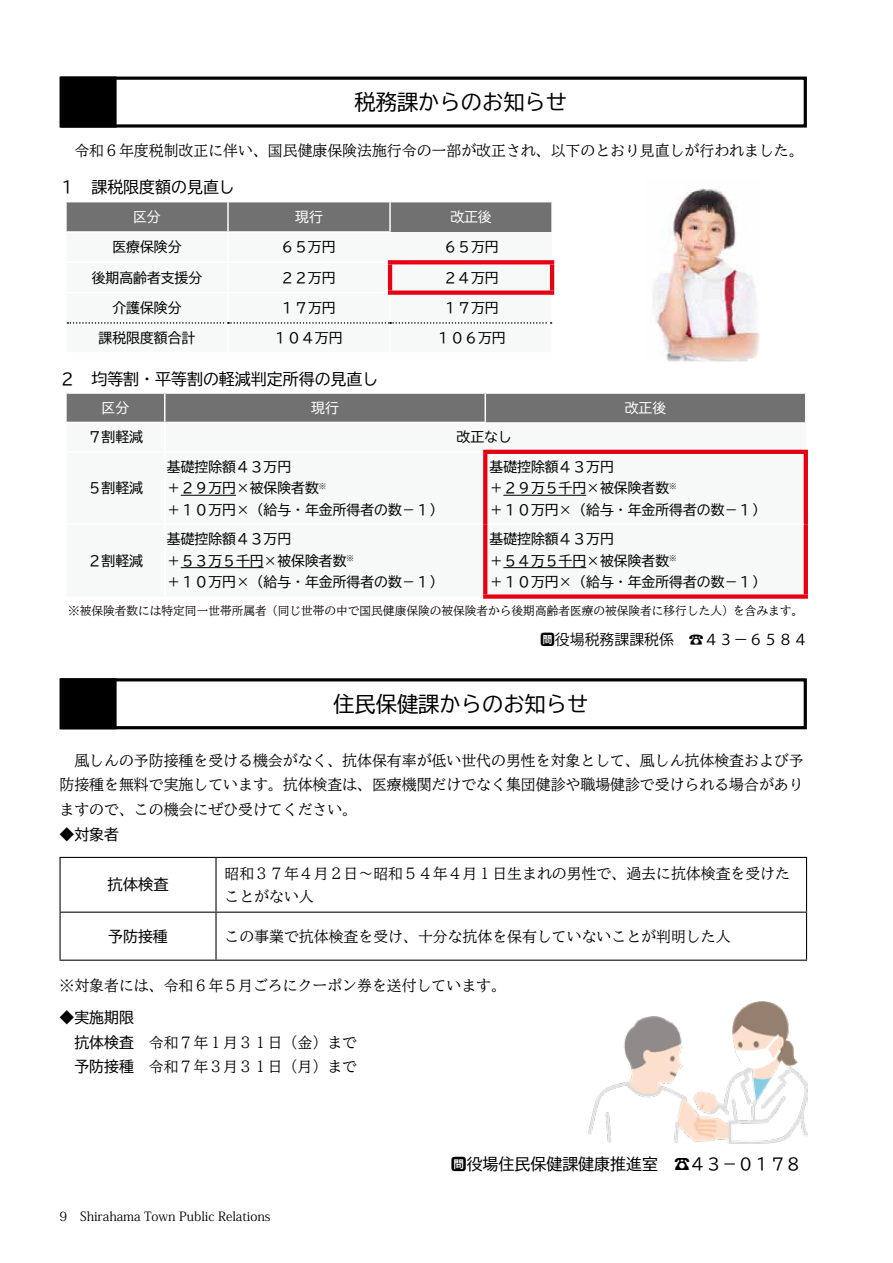
<style>
.page{position:relative;width:893px;height:1263px;background:#fff}
.page>*{position:absolute;margin:0;border:0;box-sizing:border-box;transform-origin:0 0}
.t1{font:21.3px "BIZ UD Gothic";color:#000}
.t2{font:15.9px "BIZ UD Gothic";color:#000}
.t3{font:14.85px/24.5px "BIZ UD Mincho Medium";color:#000;text-align:justify}
.t4{font:14.85px "Koz Go Pr 6 N";color:#000}
.t5{font:14.85px "BIZ UD Gothic";color:#000}
.t6{font:13.8px/21.3px "BIZ UD Gothic";color:#000}
.t7{font:13.8px "BIZ UD Gothic";color:#fff}
.t8{font:12.75px "Koz Min Pr 6 N";color:#000}
.t9{font:11.7px "BIZ UD Mincho Medium";color:#000}
.t10{font:7.5px "BIZ UD Gothic";color:#000}
.s1{font-family:"BIZ UD Gothic"}
.s2{font-family:"Koz Go Pr 6 N"}
</style>
<div class="page">
<div style="left:60px;top:77px;width:747px;height:51px;border:3px solid #000"></div>
<div style="left:61px;top:77px;width:56px;height:51px;background:#000;border:3px solid #000"></div>
<img style="left:653px;top:188px;width:106px;height:173px">
<div style="left:67px;top:202px;width:484px;height:30px;background:#727171"></div>
<svg style="left:387px;top:260px;width:163px;height:35px"></svg>
<hr style="left:227px;top:202px;width:2px;height:29px;background:#fff">
<hr style="left:389px;top:202px;width:2px;height:29px;background:#fff">
<hr style="left:65px;top:231px;width:163px;height:2px;background:#fff">
<hr style="left:228px;top:231px;width:163px;height:2px;background:#fff">
<hr style="left:228px;top:262px;width:160px;height:1px;background:#fff">
<hr style="left:228px;top:292px;width:160px;height:1px;background:#fff">
<svg style="left:67px;top:322px;width:485px;height:2px"></svg>
<hr style="left:550px;top:264px;width:4px;height:26px;background:#e60012">
<div style="left:388px;top:290px;width:166px;height:5px;background:#e60012"></div>
<hr style="left:388px;top:264px;width:4px;height:26px;background:#e60012">
<svg style="left:388px;top:260px;width:166px;height:4px"></svg>
<svg style="left:180px;top:422px;width:626px;height:172px"></svg>
<div style="left:66px;top:393px;width:740px;height:29px;background:#727171"></div>
<hr style="left:165px;top:422px;width:321px;height:1px;background:#fff">
<hr style="left:165px;top:451px;width:318px;height:2px;background:#fff">
<hr style="left:165px;top:523px;width:318px;height:2px;background:#fff">
<div style="left:483px;top:594px;width:325px;height:5px;background:#e60012"></div>
<hr style="left:483px;top:450px;width:325px;height:4px;background:#e60012">
<hr style="left:804px;top:454px;width:4px;height:70px;background:#e60012">
<hr style="left:804px;top:524px;width:4px;height:70px;background:#e60012">
<hr style="left:487px;top:523px;width:317px;height:2px;background:#fff">
<svg style="left:483px;top:454px;width:4px;height:70px"></svg>
<svg style="left:483px;top:524px;width:4px;height:70px"></svg>
<hr style="left:181px;top:495px;width:55px;height:1px;background:#000">
<hr style="left:503px;top:495px;width:83px;height:1px;background:#000">
<hr style="left:181px;top:567px;width:83px;height:1px;background:#000">
<hr style="left:503px;top:567px;width:83px;height:1px;background:#000">
<div style="left:60px;top:678px;width:747px;height:51px;border:3px solid #000"></div>
<div style="left:61px;top:678px;width:56px;height:51px;background:#000;border:3px solid #000"></div>
<hr style="left:60px;top:857px;width:156px;height:1px;background:#000">
<hr style="left:60px;top:858px;width:1px;height:54px;background:#000">
<hr style="left:216px;top:857px;width:591px;height:1px;background:#000">
<hr style="left:60px;top:912px;width:156px;height:1px;background:#000">
<hr style="left:60px;top:913px;width:1px;height:47px;background:#000">
<hr style="left:216px;top:912px;width:591px;height:1px;background:#000">
<hr style="left:60px;top:960px;width:156px;height:1px;background:#000">
<hr style="left:216px;top:960px;width:591px;height:1px;background:#000">
<hr style="left:215px;top:858px;width:2px;height:54px;background:#000">
<hr style="left:806px;top:858px;width:1px;height:54px;background:#000">
<hr style="left:215px;top:913px;width:2px;height:47px;background:#000">
<hr style="left:806px;top:913px;width:1px;height:47px;background:#000">
<img style="left:589px;top:1001px;width:219px;height:142px">
<h1 class="t1" style="left:355px;top:91px;width:214px">税務課からのお知らせ</h1>
<p class="t3" style="left:60px;top:138px;width:746px">　令和６年度税制改正に伴い、国民健康保険法施行令の一部が改正され、以下のとおり見直しが行われました。</p>
<p class="t2" style="left:60px;top:179px;width:177px">１　課税限度額の見直し</p>
<p class="t7" style="left:450px;top:210px;width:43px">改正後</p>
<p class="t7" style="left:133px;top:210px;width:29px">区分</p>
<p class="t7" style="left:295px;top:210px;width:29px">現行</p>
<p class="t6" style="left:112px;top:236px;width:71px">医療保険分</p>
<p class="t6" style="left:280px;top:236px;width:57px">６５万円</p>
<p class="t6" style="left:443px;top:236px;width:57px">６５万円</p>
<p class="t6" style="left:92px;top:267px;width:112px">後期高齢者支援分</p>
<p class="t6" style="left:280px;top:267px;width:57px">２２万円</p>
<p class="t6" style="left:443px;top:267px;width:57px">２４万円</p>
<p class="t6" style="left:112px;top:297px;width:71px">介護保険分</p>
<p class="t6" style="left:280px;top:297px;width:57px">１７万円</p>
<p class="t6" style="left:443px;top:297px;width:57px">１７万円</p>
<p class="t6" style="left:99px;top:327px;width:98px">課税限度額合計</p>
<p class="t2" style="left:60px;top:370px;width:320px">２　均等割・平等割の軽減判定所得の見直し</p>
<p class="t6" style="left:273px;top:327px;width:71px">１０４万円</p>
<p class="t6" style="left:437px;top:327px;width:71px">１０６万円</p>
<p class="t7" style="left:102px;top:401px;width:29px">区分</p>
<p class="t7" style="left:311px;top:401px;width:29px">現行</p>
<p class="t7" style="left:625px;top:401px;width:43px">改正後</p>
<p class="t6" style="left:88px;top:426px;width:57px">７割軽減</p>
<p class="t6" style="left:88px;top:477px;width:57px">５割軽減</p>
<p class="t6" style="left:88px;top:550px;width:57px">２割軽減</p>
<p class="t6" style="left:457px;top:426px;width:57px">改正なし</p>
<p class="t6" style="left:167px;top:456px;width:126px">基礎控除額４３万円</p>
<p class="t6" style="left:490px;top:456px;width:126px">基礎控除額４３万円</p>
<p class="t6" style="left:167px;top:477px;width:278px">＋２９万円×被保険者数<br>＋１０万円×（給与・年金所得者の数－１(</p>
<p class="t10" style="left:319px;top:482px;width:9px">※</p>
<p class="t6" style="left:490px;top:477px;width:278px">＋２９万５千円×被保険者数<br>＋１０万円×（給与・年金所得者の数－１(</p>
<p class="t10" style="left:669px;top:482px;width:9px">※</p>
<p class="t6" style="left:167px;top:528px;width:126px">基礎控除額４３万円</p>
<p class="t6" style="left:490px;top:528px;width:126px">基礎控除額４３万円</p>
<p class="t6" style="left:167px;top:550px;width:278px">＋５３万５千円×被保険者数<br>＋１０万円×（給与・年金所得者の数－１(</p>
<p class="t10" style="left:347px;top:554px;width:9px">※</p>
<p class="t6" style="left:490px;top:550px;width:278px">＋５４万５千円×被保険者数<br>＋１０万円×（給与・年金所得者の数－１(</p>
<p class="t10" style="left:669px;top:554px;width:9px">※</p>
<p class="t9" style="left:68px;top:604px;width:737px">※被保険者数には特定同一世帯所属者（同じ世帯の中で国民健康保険の被保険者から後期高齢者医療の被保険者に移行した人）を含みます。</p>
<p class="t4" style="left:540px;top:631px;width:135px">問役場税務課課税係</p>
<p class="t4" style="left:689px;top:631px;width:121px">☎４３－６５８４</p>
<h1 class="t1" style="left:333px;top:693px;width:257px">住民保健課からのお知らせ</h1>
<p class="t3" style="left:60px;top:748px;width:746px;text-indent:15px">風しんの予防接種を受ける機会がなく、抗体保有率が低い世代の男性を対象として、風しん抗体検査および予防接種を無料で実施しています。抗体検査は、医療機関だけでなく集団健診や職場健診で受けられる場合がありますので、この機会にぜひ受けてください。</p>
<p class="t5" style="left:60px;top:827px;width:61px">◆対象者</p>
<p class="t5" style="left:107px;top:877px;width:63px">抗体検査</p>
<p class="t5" style="left:108px;top:929px;width:61px">予防接種</p>
<p class="t3" style="left:225px;top:861px;width:567px">昭和３７年４月２日～昭和５４年４月１日生まれの男性で、過去に抗体検査を受けた</p>
<p class="t3" style="left:225px;top:884px;width:91px">ことがない人</p>
<p class="t3" style="left:225px;top:924px;width:507px">この事業で抗体検査を受け、十分な抗体を保有していないことが判明した人</p>
<p class="t3" style="left:60px;top:973px;width:448px">※対象者には、令和６年５月ごろにクーポン券を送付しています。</p>
<p class="t5" style="left:60px;top:1010px;width:76px">◆実施期限</p>
<p class="t3" style="left:74px;top:1030px;width:284px"><span class="s1">抗体検査</span>　令和７年１月３１日（金）まで<span class="s1">予防接種</span>　令和７年３月３１日（月）まで</p>
<p class="t8" style="left:60px;top:1209px;width:212px">9　Shirahama Town Public Relations</p>
<p class="t2" style="left:451px;top:1156px;width:209px"><span class="s2">問</span>役場住民保健課健康推進室</p>
<p class="t2" style="left:674px;top:1156px;width:129px">☎４３－０１７８</p>
</div>
